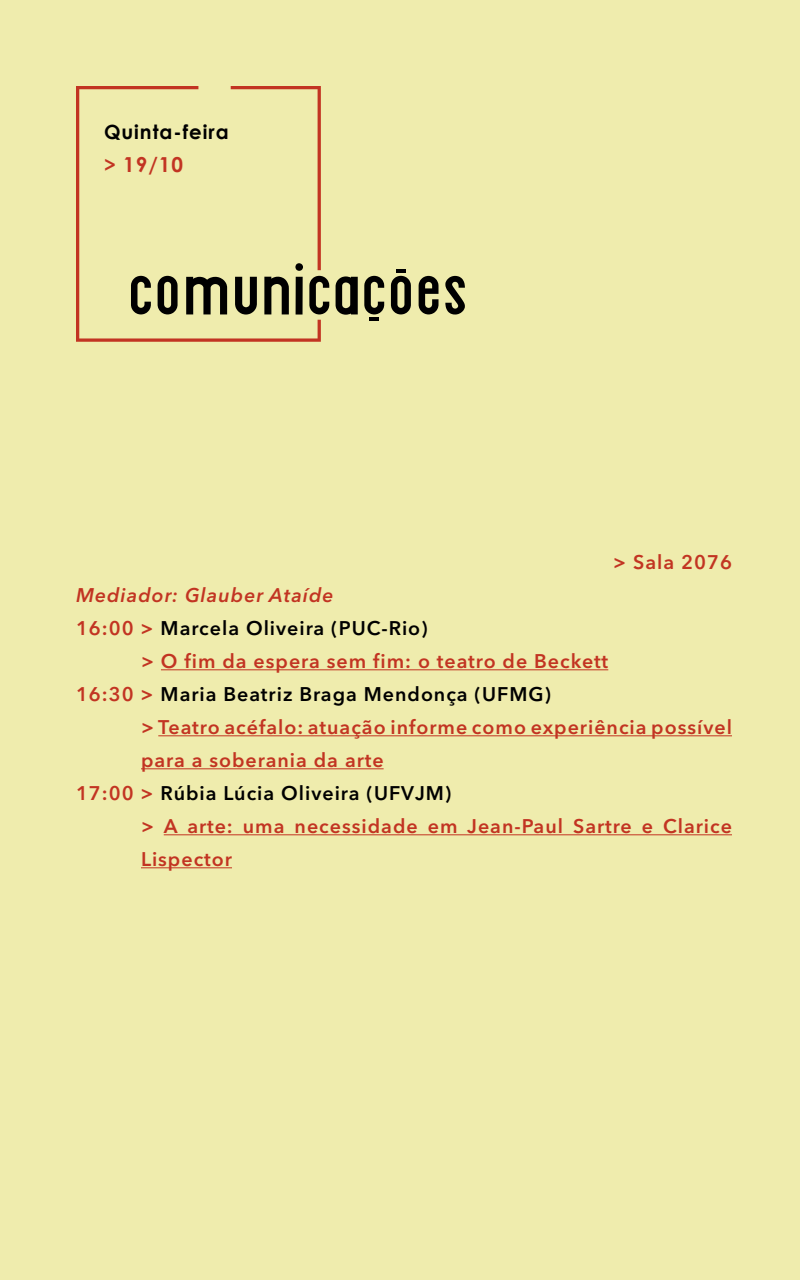
<style>
.page{position:relative;width:800px;height:1280px;background:#efecad}
.page>*{position:absolute;margin:0;border:0;box-sizing:border-box;transform-origin:0 0}
.t1{font:700 20.6px "Century Gothic";color:#c23422}
.t2{font:600 19.6px "Avenir Next LT Pro";letter-spacing:.05em;color:#c23422}
.t3{font:600 19.6px "Avenir Next LT Pro";letter-spacing:.05em;color:#000}
.t4{font:italic 600 19.6px "Avenir Next LT Pro";letter-spacing:.05em;color:#c23422}
.t5{font:700 19.6px "Century Gothic";letter-spacing:.05em;color:#000}
.s1{font-size:19.6px}
.s2{color:#c23422}
</style>
<div class="page">
<svg style="left:76px;top:86px;width:245px;height:256px"></svg>
<svg style="left:131px;top:276px;width:20px;height:38px"></svg>
<svg style="left:158px;top:276px;width:20px;height:38px"></svg>
<svg style="left:186px;top:86px;width:143px;height:229px"></svg>
<svg style="left:336px;top:276px;width:22px;height:39px"></svg>
<svg style="left:364px;top:276px;width:20px;height:38px"></svg>
<svg style="left:419px;top:276px;width:20px;height:38px"></svg>
<svg style="left:445px;top:276px;width:20px;height:39px"></svg>
<hr style="left:369px;top:317px;width:10px;height:4px;background:#000">
<svg style="left:391px;top:269px;width:20px;height:45px"></svg>
<hr style="left:161px;top:669px;width:447px;height:1px;background:#c23422">
<hr style="left:158px;top:735px;width:574px;height:1px;background:#c23422">
<hr style="left:141px;top:768px;width:243px;height:1px;background:#c23422">
<hr style="left:164px;top:834px;width:568px;height:1px;background:#c23422">
<hr style="left:141px;top:867px;width:91px;height:1px;background:#c23422">
<p class="t5" style="left:104px;top:117px;width:126px">Quinta-feira</p>
<p class="t1" style="left:104px;top:149px;width:81px"><span class="s1">&gt;</span> 19/10</p>
<p class="t2" style="left:613px;top:550px;width:120px">&gt; Sala 2076</p>
<p class="t4" style="left:76px;top:583px;width:259px">Mediador: Glauber Ataíde</p>
<p class="t3" style="left:76px;top:616px;width:353px"><span class="s2">16:00 &gt;</span> Marcela Oliveira (PUC-Rio)</p>
<p class="t2" style="left:141px;top:649px;width:469px">&gt; O fim da espera sem fim: o teatro de Beckett</p>
<p class="t3" style="left:76px;top:682px;width:477px"><span class="s2">16:30 &gt;</span> Maria Beatriz Braga Mendonça (UFMG)</p>
<p class="t2" style="left:141px;top:715px;width:592px">&gt; Teatro acéfalo: atuação informe como experiência possível</p>
<p class="t2" style="left:141px;top:748px;width:244px">para a soberania da arte</p>
<p class="t3" style="left:76px;top:781px;width:377px"><span class="s2">17:00 &gt;</span> Rúbia Lúcia Oliveira (UFVJM)</p>
<p class="t2" style="left:141px;top:814px;width:593px">&gt; A arte: uma necessidade em Jean-Paul Sartre e Clarice</p>
<p class="t2" style="left:141px;top:847px;width:93px">Lispector</p>
</div>
